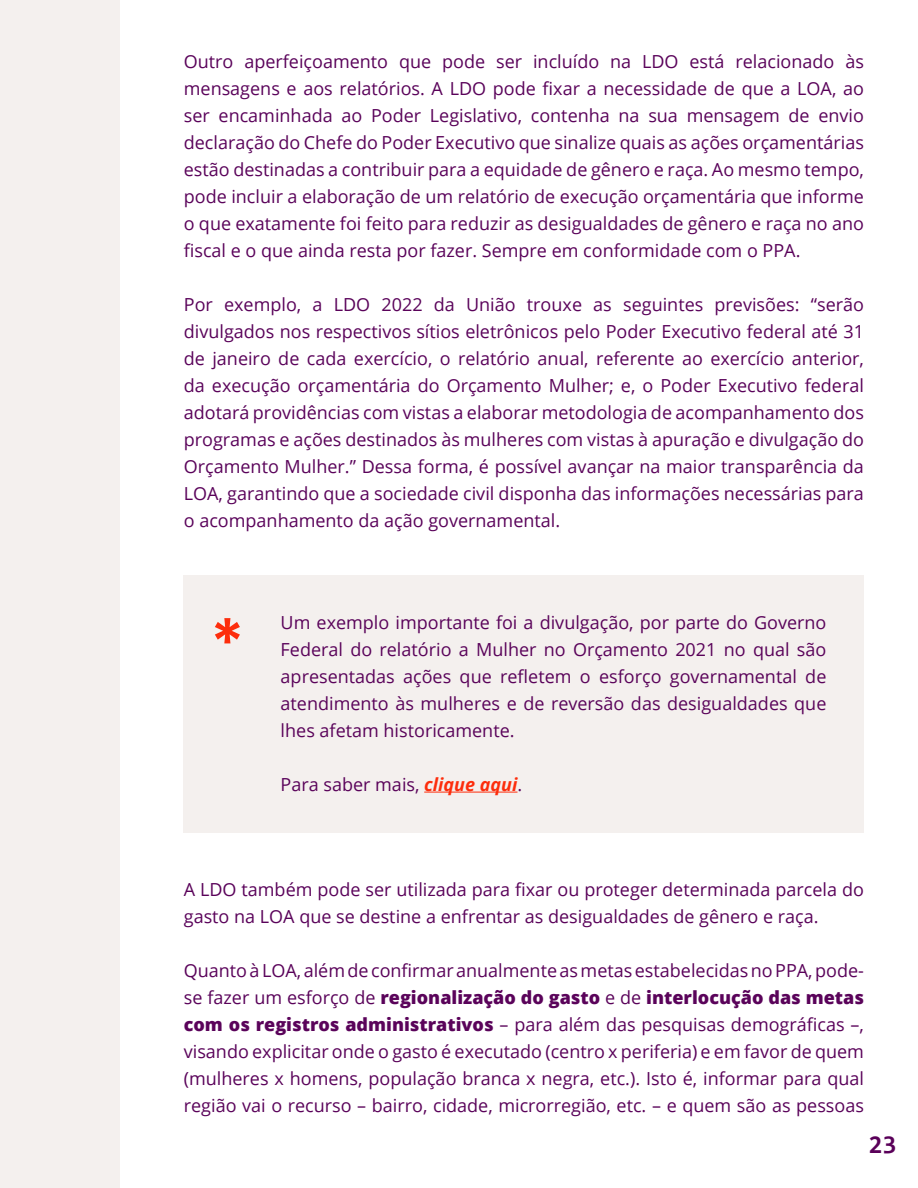
<style>
.page{position:relative;width:918px;height:1188px;background:#fff}
.page>*{position:absolute;margin:0;border:0;box-sizing:border-box;transform-origin:0 0}
.t1{font:700 60px "Consolas";color:#fd2d0c}
.t2{font:700 25.5px "Consolas";color:#5a0059}
.t3{font:18px/27px "Open Sans";color:#5a035a;text-align:justify}
.s1{font-weight:700;font-style:italic;color:#fd2d0c}
.s2{font-weight:800}
</style>
<div class="page">
<div style="left:0;top:0;width:119px;height:1188px;background:#f4f0ee"></div>
<div style="left:184px;top:576px;width:680px;height:257px;background:#f4f0ee"></div>
<hr style="left:424px;top:792px;width:94px;height:1px;background:#fd2d0c">
<p class="t3" style="left:184px;top:47px;width:682px">Outro aperfeiçoamento que pode ser incluído na LDO está relacionado às mensagens e aos relatórios. A LDO pode fixar a necessidade de que a LOA, ao ser encaminhada ao Poder Legislativo, contenha na sua mensagem de envio declaração do Chefe do Poder Executivo que sinalize quais as ações orçamentárias estão destinadas a contribuir para a equidade de gênero e raça. Ao mesmo tempo, pode incluir a elaboração de um relatório de execução orçamentária que informe o que exatamente foi feito para reduzir as desigualdades de gênero e raça no ano fiscal e o que ainda resta por fazer. Sempre em conformidade com o PPA.</p>
<p class="t3" style="left:184px;top:290px;width:682px">Por exemplo, a LDO 2022 da União trouxe as seguintes previsões: “serão divulgados nos respectivos sítios eletrônicos pelo Poder Executivo federal até 31 de janeiro de cada exercício, o relatório anual, referente ao exercício anterior, da execução orçamentária do Orçamento Mulher; e, o Poder Executivo federal adotará providências com vistas a elaborar metodologia de acompanhamento dos programas e ações destinados às mulheres com vistas à apuração e divulgação do Orçamento Mulher.” Dessa forma, é possível avançar na maior transparência da LOA, garantindo que a sociedade civil disponha das informações necessárias para o acompanhamento da ação governamental.</p>
<h1 class="t1" style="left:211px;top:601px;width:34px">*</h1>
<p class="t3" style="left:281px;top:608px;width:547px">Um exemplo importante foi a divulgação, por parte do Governo Federal do relatório a Mulher no Orçamento 2021 no qual são apresentadas ações que refletem o esforço governamental de atendimento às mulheres e de reversão das desigualdades que lhes afetam historicamente.</p>
<p class="t3" style="left:281px;top:770px;width:243px">Para saber mais, <span class="s1">clique aqui</span>.</p>
<p class="t3" style="left:184px;top:875px;width:682px">A LDO também pode ser utilizada para fixar ou proteger determinada parcela do gasto na LOA que se destine a enfrentar as desigualdades de gênero e raça.</p>
<p class="t3" style="left:184px;top:956px;width:682px">Quanto à LOA, além de confirmar anualmente as metas estabelecidas no PPA, pode&shy;se fazer um esforço de <span class="s2">regionalização do gasto</span> e de <span class="s2">interlocução das metas com os registros administrativos</span> – para além das pesquisas demográficas –, visando explicitar onde o gasto é executado (centro x periferia) e em favor de quem (mulheres x homens, população branca x negra, etc.). Isto é, informar para qual região vai o recurso – bairro, cidade, microrregião, etc. – e quem são as pessoas</p>
<h2 class="t2" style="left:868px;top:1128px;width:30px">23</h2>
</div>
